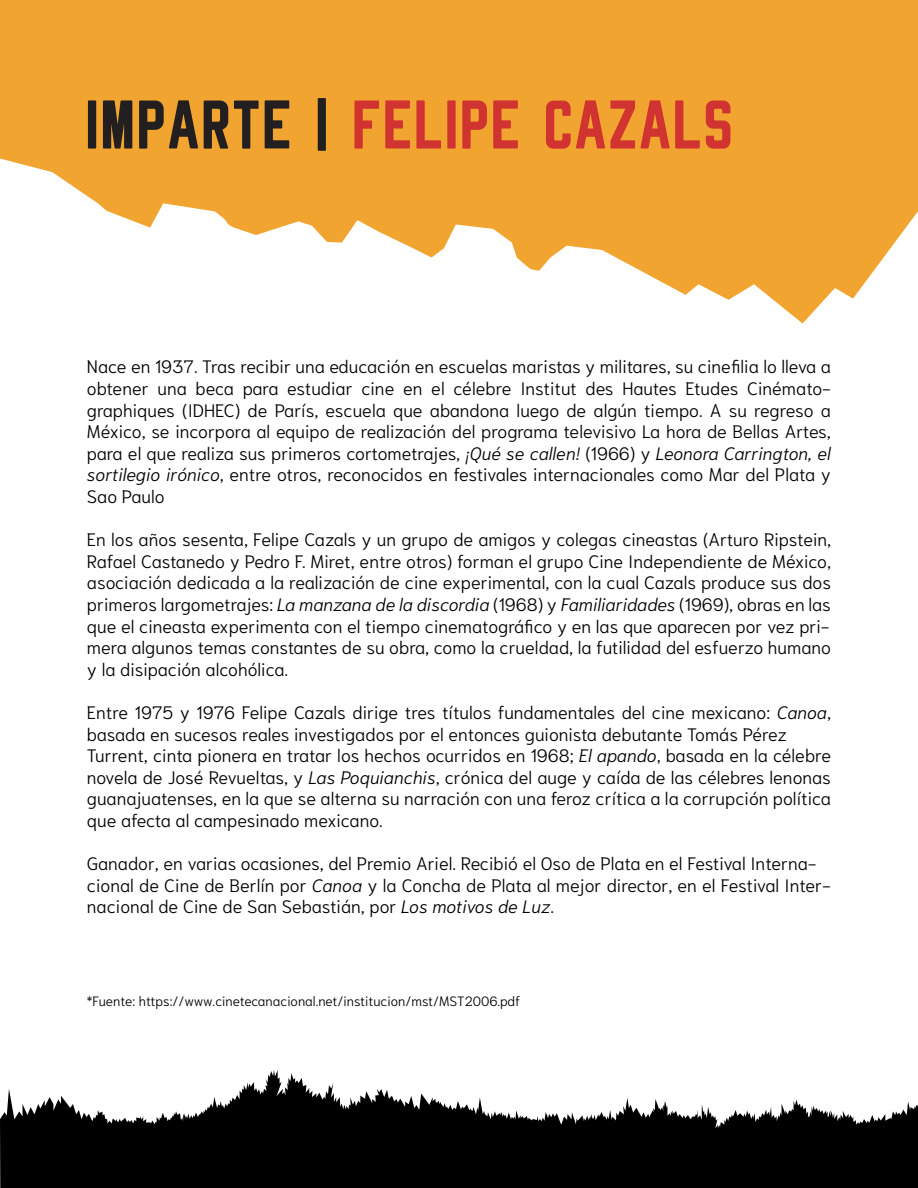
<style>
.page{position:relative;width:918px;height:1188px;background:#fff}
.page>*{position:absolute;margin:0;border:0;box-sizing:border-box;transform-origin:0 0}
.t1{font:75px "Rheiborn Sans Clean";color:#d03330}
.t2{font:300 18px/21.6px "Niramit";color:#000001;text-align:justify}
.t3{font:300 13.5px "Niramit";color:#000001}
.s1{color:#231f20}
.s2{font-style:italic}
</style>
<div class="page">
<div style="left:0;top:0;width:918px;height:149px;background:#f1a430"></div>
<svg style="left:0;top:149px;width:918px;height:174px;fill:#f1a430"></svg>
<svg style="left:0;top:1070px;width:918px;height:118px;fill:#000001"></svg>
<h1 class="t1" style="left:85px;top:86px;width:650px"><span class="s1">IMPARTE |</span> FELIPE CAZALS</h1>
<p class="t2" style="left:87px;top:356px;width:746px">Nace en 1937. Tras recibir una educación en escuelas maristas y militares, su cinefilia lo lleva a obtener una beca para estudiar cine en el célebre Institut des Hautes Etudes Cinémato&shy;graphiques (IDHEC) de París, escuela que abandona luego de algún tiempo. A su regreso a México, se incorpora al equipo de realización del programa televisivo La hora de Bellas Artes, para el que realiza sus primeros cortometrajes, <span class="s2">¡Qué se callen!</span> (1966) y <span class="s2">Leonora Carrington, el sortilegio irónico</span>, entre otros, reconocidos en festivales internacionales como Mar del Plata y Sao Paulo</p>
<p class="t2" style="left:87px;top:529px;width:746px">En los años sesenta, Felipe Cazals y un grupo de amigos y colegas cineastas (Arturo Ripstein, Rafael Castanedo y Pedro F. Miret, entre otros) forman el grupo Cine Independiente de México, asociación dedicada a la realización de cine experimental, con la cual Cazals produce sus dos primeros largometrajes: <span class="s2">La manzana de la discordia</span> (1968) y <span class="s2">Familiaridades</span> (1969), obras en las que el cineasta experimenta con el tiempo cinematográfico y en las que aparecen por vez pri&shy;mera algunos temas constantes de su obra, como la crueldad, la futilidad del esfuerzo humano y la disipación alcohólica.</p>
<p class="t2" style="left:87px;top:702px;width:746px;text-align:left">Entre 1975 y 1976 Felipe Cazals dirige tres títulos fundamentales del cine mexicano: <span class="s2">Canoa</span>, basada en sucesos reales investigados por el entonces guionista debutante Tomás Pérez Turrent, cinta pionera en tratar los hechos ocurridos en 1968; <span class="s2">El apando</span>, basada en la célebre novela de José Revueltas, y <span class="s2">Las Poquianchis</span>, crónica del auge y caída de las célebres lenonas guanajuatenses, en la que se alterna su narración con una feroz crítica a la corrupción política que afecta al campesinado mexicano.</p>
<p class="t2" style="left:87px;top:853px;width:746px;text-align:left">Ganador, en varias ocasiones, del Premio Ariel. Recibió el Oso de Plata en el Festival Interna&shy;cional de Cine de Berlín por <span class="s2">Canoa</span> y la Concha de Plata al mejor director, en el Festival Inter&shy;nacional de Cine de San Sebastián, por <span class="s2">Los motivos de Luz</span>.</p>
<p class="t3" style="left:87px;top:990px;width:435px">*Fuente: https://www.cinetecanacional.net/institucion/mst/MST2006.pdf</p>
</div>
